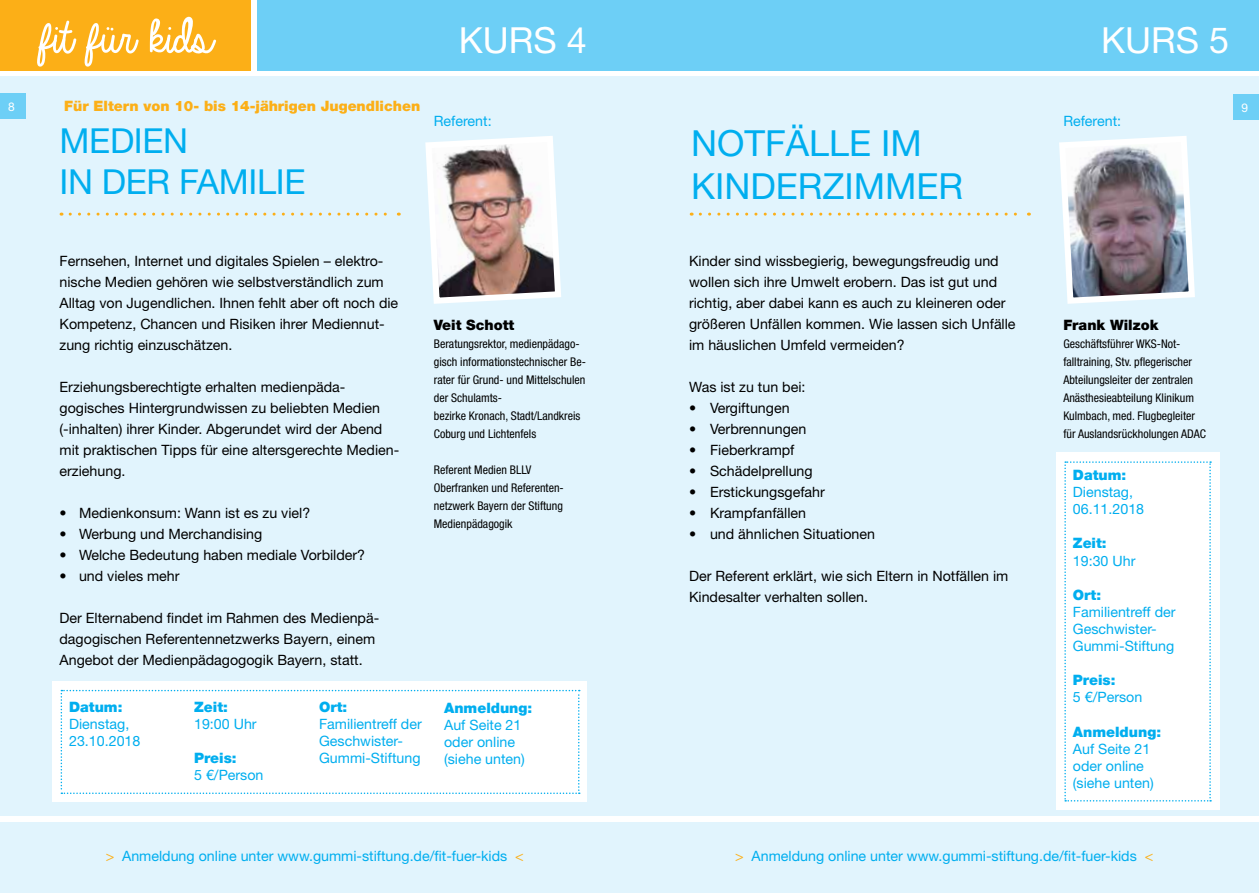
<style>
.page{position:relative;width:1259px;height:893px;background:#fff}
.page>*{position:absolute;margin:0;border:0;box-sizing:border-box;transform-origin:0 0}
.t1{font:51.75px "Always In My Heart";color:#fff}
.t2{font:36px/43.2px "Helvetica Neue LT";color:#00aeef}
.t3{font:36px "Helvetica Neue LT";color:#fff}
.t4{font:34.5px/41.4px "Helvetica Neue LT";letter-spacing:-.01em;color:#00aeef}
.t5{font:14.25px/21px "Helvetica Neue LT";color:#000}
.t6{font:14.25px/17.1px "Helvetica Neue LT";color:#00aeef}
.t7{font:900 14.25px "Helvetica Neue LT Com";color:#00aeef}
.t8{font:900 14.25px "Helvetica Neue LT Com";color:#fcaf17}
.t9{font:900 14.25px "Helvetica Neue LT Com";color:#000}
.t10{font:condensed 12px/18px "Helvetica Neue LT";color:#000}
.t11{font:12px "Helvetica Neue LT";color:#fff}
.s1{color:#fcaf17}
</style>
<div class="page">
<div style="left:0;top:77px;width:629px;height:739px;background:#e1f4fd"></div>
<div style="left:629px;top:77px;width:630px;height:739px;background:#e1f4fd"></div>
<div style="left:257px;top:0;width:1002px;height:70px;background:#6dcff6"></div>
<div style="left:0;top:0;width:251px;height:70px;background:#fcaf17"></div>
<div style="left:0;top:823px;width:629px;height:70px;background:#e1f4fd"></div>
<div style="left:629px;top:823px;width:630px;height:70px;background:#e1f4fd"></div>
<svg style="left:700px;top:213px;width:329px;height:3px"></svg>
<svg style="left:70px;top:213px;width:329px;height:3px"></svg>
<img style="left:425px;top:136px;width:136px;height:168px">
<img style="left:1059px;top:136px;width:136px;height:168px">
<div style="left:0;top:94px;width:26px;height:25px;background:#6dcff6"></div>
<div style="left:1233px;top:94px;width:26px;height:26px;background:#6dcff6"></div>
<div style="left:1056px;top:453px;width:163px;height:357px;background:#fff"></div>
<svg style="left:1064px;top:461px;width:147px;height:340px"></svg>
<div style="left:52px;top:681px;width:534px;height:121px;background:#fff"></div>
<svg style="left:61px;top:690px;width:519px;height:104px"></svg>
<h1 class="t1" style="left:30px;top:9px;width:175px">fit für kids</h1>
<h2 class="t3" style="left:459px;top:18px;width:130px">Ku rs 4</h2>
<h2 class="t3" style="left:1101px;top:18px;width:130px">Ku rs 5</h2>
<p class="t8" style="left:64px;top:97px;width:357px">Für Eltern von 10- bis 14-jährigen Jugendlichen</p>
<h3 class="t4" style="left:60px;top:119px;width:244px">Medien<br>in der Fam ilie</h3>
<p class="t11" style="left:8px;top:99px;width:8px">8</p>
<p class="t11" style="left:1241px;top:100px;width:8px">9</p>
<p class="t6" style="left:434px;top:112px;width:59px">Referent:</p>
<p class="t6" style="left:1063px;top:112px;width:59px">Referent:</p>
<h2 class="t2" style="left:691px;top:121px;width:274px">N otfälle im<br>Kinderzimmer</h2>
<p class="t5" style="left:60px;top:251px;width:340px">Fernsehen, I nternet und digitales Spielen – elektro&shy;nische Medien gehören wie selbstverständlich zum Alltag von Jugendlichen. I hnen fehlt aber oft noch die Kompetenz, Chancen und Risiken ihrer Mediennut&shy;zung richtig einzuschätzen.</p>
<p class="t5" style="left:60px;top:377px;width:341px">Erziehungsberechtigte erhalten medienpäda&shy;gogisches H intergrundwissen zu beliebten M edien (-inhalten) ihrer Kinder. Abgerundet wird der Abend mit praktischen Tipps für eine altersgerechte M edien&shy;erziehung.</p>
<p class="t5" style="left:60px;top:503px;width:252px">• Medienkonsum: Wann ist es zu viel?</p>
<p class="t5" style="left:60px;top:524px;width:204px">• Werbung und Merchandising</p>
<p class="t5" style="left:60px;top:545px;width:307px">• Welche Bedeutung haben mediale Vorbilder?</p>
<p class="t5" style="left:60px;top:566px;width:122px">• und vieles mehr</p>
<p class="t5" style="left:60px;top:608px;width:321px">Der Elternabend findet im Rahmen des M edienpä&shy;dagogischen Referentennetzwerks Bayern, einem<br>Angebot der M edienpädagogogik Bayern, statt.</p>
<p class="t9" style="left:434px;top:316px;width:82px">Veit Schott</p>
<p class="t10" style="left:434px;top:335px;width:154px">Beratungsrektor, medienpädago&shy;gisch informationstechnischer Be&shy;rater für Grund- und Mittelschulen der Schulamts-<br>bezirke Kronach, Stadt/Landkreis<br>Coburg und Lichtenfels</p>
<p class="t10" style="left:434px;top:461px;width:131px">Referent Medien BLLV<br>Oberfranken und Referenten&shy;netzwerk Bayern der Stiftung<br>Medienpädagogik</p>
<p class="t7" style="left:69px;top:698px;width:55px">Datum:</p>
<p class="t6" style="left:69px;top:715px;width:73px">Dienstag,<br>23.10.2018</p>
<p class="t7" style="left:194px;top:698px;width:35px">Zeit:</p>
<p class="t6" style="left:194px;top:715px;width:64px">19:00 Uhr</p>
<p class="t7" style="left:194px;top:749px;width:44px">Preis:</p>
<p class="t6" style="left:194px;top:766px;width:71px">5 €/Person</p>
<p class="t7" style="left:319px;top:698px;width:30px">Ort:</p>
<p class="t6" style="left:319px;top:715px;width:104px">Familientreff der<br>Geschwister-<br>Gummi-Stiftung</p>
<p class="t7" style="left:444px;top:699px;width:90px">Anmeldung:</p>
<p class="t6" style="left:444px;top:716px;width:82px">Auf Seite 21 oder online (siehe unten)</p>
<p class="t5" style="left:689px;top:251px;width:328px">Kinder sind wissbegierig, bewegungsfreudig und wollen sich ihre U mwelt erobern. Das ist gut und richtig, aber dabei kann es auch zu kleineren oder größeren U nfällen kommen. Wie lassen sich U nfälle im häuslichen U mfeld vermeiden?</p>
<p class="t5" style="left:689px;top:377px;width:118px">Was ist zu tun bei:</p>
<p class="t5" style="left:689px;top:398px;width:102px">• Vergiftungen</p>
<p class="t5" style="left:689px;top:419px;width:119px">• Verbrennungen</p>
<p class="t5" style="left:689px;top:440px;width:107px">• Fieberkrampf</p>
<p class="t5" style="left:689px;top:461px;width:125px">• Schädelprellung</p>
<p class="t5" style="left:689px;top:482px;width:137px">• Erstickungsgefahr</p>
<p class="t5" style="left:689px;top:503px;width:119px">• Krampfanfällen</p>
<p class="t5" style="left:689px;top:524px;width:187px">• und ähnlichen Situationen</p>
<p class="t5" style="left:689px;top:566px;width:321px">Der Referent erklärt, wie sich Eltern in N otfällen im<br>Kindesalter verhalten sollen.</p>
<p class="t9" style="left:1063px;top:316px;width:97px">Frank Wilzok</p>
<p class="t10" style="left:1063px;top:335px;width:144px">Geschäftsführer WKS-Not&shy;falltraining, Stv. pflegerischer<br>Abteilungsleiter der zentralen<br>Anästhesieabteilung Klinikum<br>Kulmbach, med. Flugbegleiter für Auslandsrückholungen ADAC</p>
<p class="t7" style="left:1073px;top:466px;width:55px">Datum:</p>
<p class="t6" style="left:1073px;top:483px;width:73px">Dienstag,<br>06.11.2018</p>
<p class="t7" style="left:1073px;top:535px;width:35px">Zeit:</p>
<p class="t6" style="left:1073px;top:552px;width:64px">19:30 Uhr</p>
<p class="t7" style="left:1073px;top:586px;width:30px">Ort:</p>
<p class="t6" style="left:1073px;top:603px;width:104px">Familientreff der<br>Geschwister-<br>Gummi-Stiftung</p>
<p class="t7" style="left:1073px;top:672px;width:44px">Preis:</p>
<p class="t6" style="left:1073px;top:689px;width:71px">5 €/Person</p>
<p class="t7" style="left:1073px;top:723px;width:90px">Anmeldung:</p>
<p class="t6" style="left:1073px;top:740px;width:82px">Auf Seite 21 oder online (siehe unten)</p>
<p class="t6" style="left:106px;top:847px;width:420px"><span class="s1">&gt;</span> Anmeldung online unter www.gummi-stiftung.de/fit-fuer-kids <span class="s1">&lt;</span></p>
<p class="t6" style="left:735px;top:847px;width:420px"><span class="s1">&gt;</span> Anmeldung online unter www.gummi-stiftung.de/fit-fuer-kids <span class="s1">&lt;</span></p>
</div>
